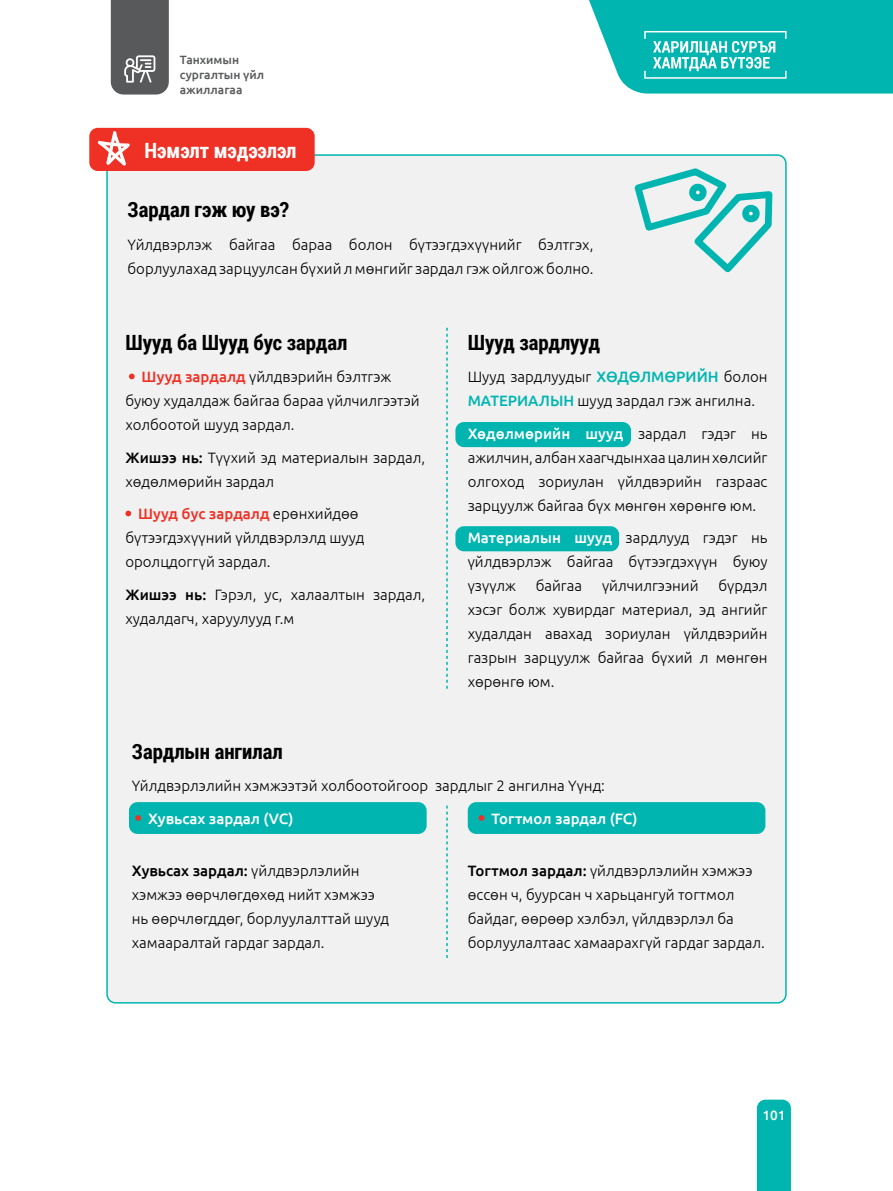
<style>
.page{position:relative;width:893px;height:1191px;background:#fff}
.page>*{position:absolute;margin:0;border:0;box-sizing:border-box;transform-origin:0 0}
.t1{font:700 21px "Roboto Condensed";color:#000}
.t2{font:700 21px "Roboto Condensed";color:#fff}
.t3{font:300 15px/24px "Ubuntu";color:#000}
.t4{font:500 15px "Ubuntu";color:#fff}
.t5{font:500 13.5px "Ubuntu";color:#fff8ed}
.t6{font:500 12px/15px "Ubuntu";color:#585a5b}
.s1{font-weight:500;color:#ee3124}
.s2{font-weight:500}
.s3{font-weight:500;color:#00b5b0}
.s4{font-weight:500;color:#fff}
</style>
<div class="page">
<div style="left:107px;top:155px;width:679px;height:847px;background:#f1f1f2;border-radius:9px"></div>
<div style="left:455px;top:422px;width:176px;height:25px;background:#00b5b0;border-radius:9px"></div>
<div style="left:455px;top:526px;width:164px;height:25px;background:#00b5b0;border-radius:9px"></div>
<div style="left:89px;top:128px;width:226px;height:43px;background:#ee3124;border-radius:9px"></div>
<svg style="left:446px;top:328px;width:2px;height:360px"></svg>
<svg style="left:446px;top:805px;width:2px;height:153px"></svg>
<svg style="left:97px;top:131px;width:33px;height:35px"></svg>
<svg style="left:129px;top:373px;width:6px;height:6px"></svg>
<svg style="left:125px;top:510px;width:6px;height:6px"></svg>
<div style="left:129px;top:802px;width:298px;height:32px;background:#00b5b0;border-radius:9px"></div>
<div style="left:468px;top:802px;width:297px;height:32px;background:#00b5b0;border-radius:9px"></div>
<svg style="left:135px;top:815px;width:6px;height:6px"></svg>
<svg style="left:479px;top:815px;width:5px;height:6px"></svg>
<svg style="left:634px;top:168px;width:139px;height:105px"></svg>
<svg style="left:111px;top:0;width:58px;height:95px;background:#656668"></svg>
<div style="left:757px;top:1099px;width:34px;height:92px;background:#00b5b0"></div>
<svg style="left:589px;top:0;width:304px;height:94px;background:#20beba"></svg>
<p class="t6" style="left:180px;top:52px;width:86px">Танхимын сургалтын үйл ажиллагаа</p>
<h1 class="t2" style="left:145px;top:136px;width:153px">Нэмэлт мэдээлэл</h1>
<h1 class="t1" style="left:128px;top:195px;width:163px">Зардал гэж юу вэ?</h1>
<p class="t3" style="left:128px;top:232px;width:467px">Үйлдвэрлэж байгаа бараа болон бүтээгдэхүүнийг бэлтгэх, борлуулахад зарцуулсан бүхий л мөнгийг зардал гэж ойлгож болно.</p>
<h1 class="t1" style="left:125px;top:327px;width:224px">Шууд ба Шууд бус зардал</h1>
<p class="t3" style="left:125px;top:364px;width:296px;text-indent:16px"><span class="s1">Шууд зардалд</span> үйлдвэрийн бэлтгэж буюу худалдаж байгаа бараа үйлчилгээтэй холбоотой шууд зардал.</p>
<p class="t3" style="left:125px;top:445px;width:301px"><span class="s2">Жишээ нь:</span> Түүхий эд материалын зардал, хөдөлмөрийн зардал</p>
<p class="t3" style="left:125px;top:501px;width:240px;text-indent:13px"><span class="s1">Шууд бус зардалд</span> ерөнхийдөө бүтээгдэхүүний үйлдвэрлэлд шууд оролцдоггүй зардал.</p>
<p class="t3" style="left:125px;top:582px;width:301px"><span class="s2">Жишээ нь:</span> Гэрэл, ус, халаалтын зардал, худалдагч, харуулууд г.м</p>
<h1 class="t1" style="left:468px;top:327px;width:134px">Шууд зардлууд</h1>
<p class="t3" style="left:468px;top:364px;width:301px">Шууд зардлуудыг <span class="s3">ХӨДӨЛМӨРИЙН</span> болон<br><span class="s3">МАТЕРИАЛЫН</span> шууд зардал гэж ангилна.</p>
<p class="t3" style="left:468px;top:421px;width:301px;text-align:justify"><span class="s4">Хөдөлмөрийн шууд</span> зардал гэдэг нь ажилчин, албан хаагчдынхаа цалин хөлсийг олгоход зориулан үйлдвэрийн газраас зарцуулж байгаа бүх мөнгөн хөрөнгө юм.</p>
<p class="t3" style="left:468px;top:525px;width:301px;text-align:justify"><span class="s4">Материалын шууд</span> зардлууд гэдэг нь үйлдвэрлэж байгаа бүтээгдэхүүн буюу үзүүлж</p>
<p class="t3" style="left:468px;top:573px;width:301px;text-align:justify;text-indent:251px">бүрдэл хэсэг болж хувирдаг материал, эд ангийг худалдан авахад зориулан үйлдвэрийн газрын зарцуулж байгаа бүхий л мөнгөн хөрөнгө юм.</p>
<p class="t3" style="left:536px;top:573px;width:48px">байгаа</p>
<p class="t3" style="left:602px;top:573px;width:98px">үйлчилгээний</p>
<h1 class="t1" style="left:132px;top:736px;width:152px">Зардлын ангилал</h1>
<p class="t3" style="left:132px;top:773px;width:475px">Үйлдвэрлэлийн хэмжээтэй холбоотойгоор зардлыг 2 ангилна Үүнд:</p>
<p class="t4" style="left:148px;top:809px;width:147px">Хувьсах зардал (VC)</p>
<p class="t4" style="left:491px;top:809px;width:148px">Тогтмол зардал (FC)</p>
<p class="t3" style="left:132px;top:858px;width:259px"><span class="s2">Хувьсах зардал:</span> үйлдвэрлэлийн хэмжээ өөрчлөгдөхөд нийт хэмжээ нь өөрчлөгддөг, борлуулалттай шууд хамааралтай гардаг зардал.</p>
<p class="t3" style="left:468px;top:858px;width:299px"><span class="s2">Тогтмол зардал:</span> үйлдвэрлэлийн хэмжээ өссөн ч, буурсан ч харьцангуй тогтмол байдаг, өөрөөр хэлбэл, үйлдвэрлэл ба борлуулалтаас хамаарахгүй гардаг зардал.</p>
<p class="t5" style="left:762px;top:1106px;width:25px">101</p>
</div>
